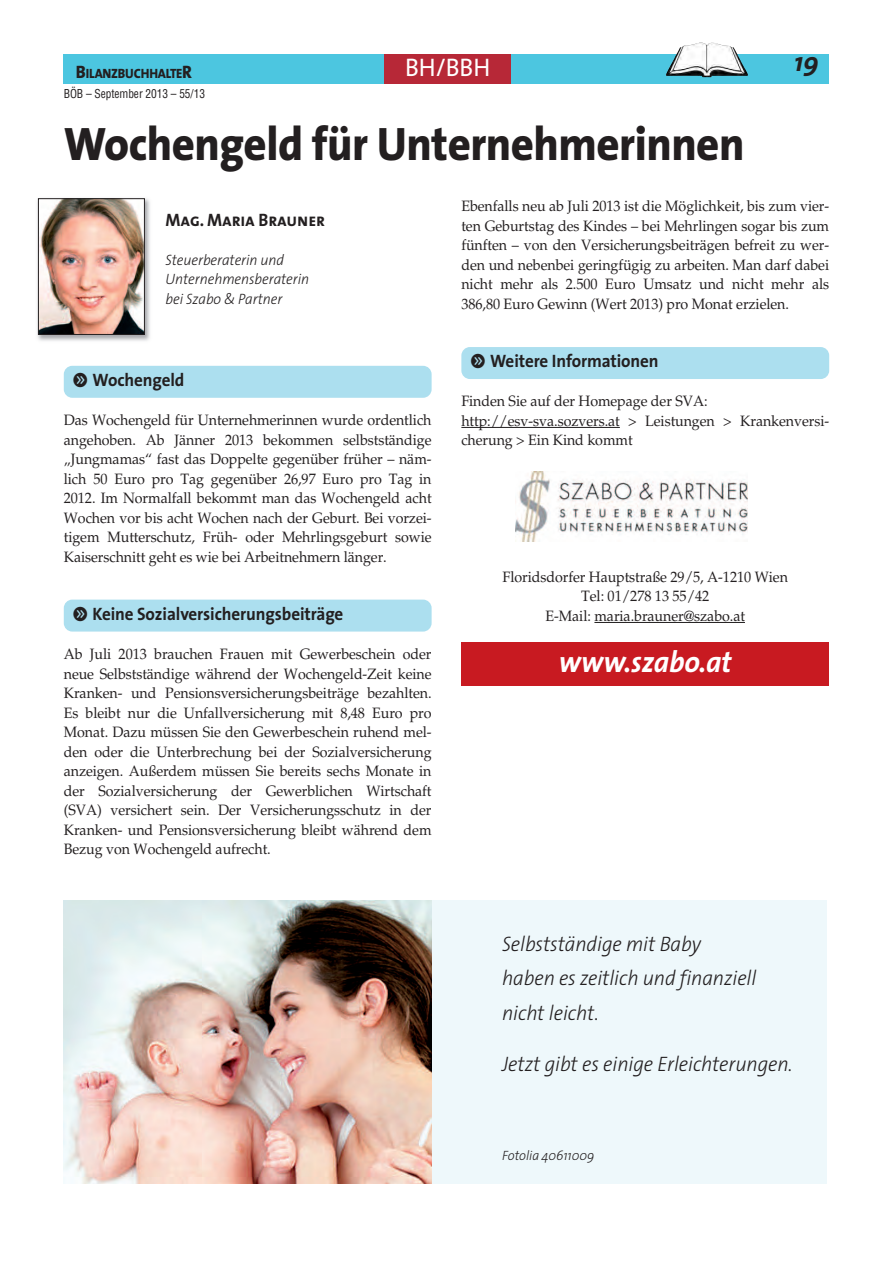
<style>
.page{position:relative;width:893px;height:1263px;background:#fff}
.page>*{position:absolute;margin:0;border:0;box-sizing:border-box;transform-origin:0 0}
.t1{font:800 47.25px "The Sans";letter-spacing:-.01em;color:#231f20;scale:.95 1}
.t2{font:italic 700 30px "The Sans";letter-spacing:-.005em;color:#fff;scale:.95 1}
.t3{font:italic 700 27px "The Sans";color:#231f20}
.t4{font:25.5px "The Sans";color:#fff;scale:.95 1}
.t5{font:italic 300 21px/34.5px "The Sans";letter-spacing:-.005em;color:#231f20;scale:.95 1}
.t6{font:700 18px "The Sans";letter-spacing:-.005em;color:#231f20;scale:.95 1}
.t7{font:18px "The Sans Bold Caps";letter-spacing:-.005em;color:#231f20;scale:.95 1}
.t8{font:15px/19.5px "Palatino LT";letter-spacing:-.005em;color:#231f20;text-align:justify;scale:.95 1}
.t9{font:italic 300 15px/19.5px "The Sans";letter-spacing:-.005em;color:#231f20;scale:.95 1}
.t10{font:800 13.5px "The Sans";letter-spacing:-.015em;color:#231f20;scale:.95 1}
.t11{font:italic 300 13.5px "The Sans";letter-spacing:-.005em;color:#231f20;scale:.95 1}
.t12{font:condensed 12px "Helvetica";letter-spacing:-.005em;color:#231f20;scale:.95 1}
.s1{font-size:18px}
.s2{font-family:"Button Bonus Circle Negative";font-weight:400}
</style>
<div class="page">
<div style="left:64px;top:54px;width:765px;height:30px;background:#4cc6e0"></div>
<div style="left:384px;top:54px;width:127px;height:30px;background:#b72837"></div>
<img style="left:666px;top:43px;width:82px;height:34px">
<div style="left:461px;top:347px;width:368px;height:32px;background:#acdfef;border-radius:9px"></div>
<div style="left:64px;top:600px;width:368px;height:31px;background:#acdfef;border-radius:9px"></div>
<div style="left:64px;top:366px;width:368px;height:32px;background:#acdfef;border-radius:9px"></div>
<div style="left:429px;top:900px;width:398px;height:284px;background:#eef8fb"></div>
<hr style="left:461px;top:427px;width:159px;height:1px;background:#231f20">
<hr style="left:594px;top:622px;width:151px;height:1px;background:#231f20">
<img style="left:37px;top:198px;width:113px;height:143px">
<img style="left:40px;top:201px;width:103px;height:132px">
<div style="left:38px;top:199px;width:107px;height:136px;border:1px solid #231f20"></div>
<img style="left:64px;top:900px;width:368px;height:284px">
<div style="left:461px;top:642px;width:368px;height:44px;background:#c81a21"></div>
<img style="left:515px;top:471px;width:233px;height:71px">
<p class="t10" style="left:76px;top:68px;width:124px"><span class="s1">B</span>ILANZBUCHHALTE<span class="s1">R</span></p>
<h3 class="t4" style="left:405px;top:57px;width:91px">BH/BBH</h3>
<h3 class="t3" style="left:794px;top:52px;width:26px">19</h3>
<p class="t12" style="left:64px;top:87px;width:150px">BÖB – September 2013 – 55/13</p>
<h1 class="t1" style="left:64px;top:126px;width:718px">Wochengeld für Unternehmerinnen</h1>
<p class="t7" style="left:166px;top:214px;width:170px">Mag. Maria Brauner</p>
<p class="t9" style="left:166px;top:252px;width:153px">Steuerberaterin und<br>Unternehmensberaterin bei Szabo &amp; Partner</p>
<p class="t6" style="left:72px;top:373px;width:120px"><span class="s2">g</span> Wochengeld</p>
<p class="t8" style="left:64px;top:412px;width:389px">Das Wochengeld für Unternehmerinnen wurde ordentlich angehoben. Ab Jänner 2013 bekommen selbstständige „Jungmamas“ fast das Doppelte gegenüber früher – näm&shy;lich 50 Euro pro Tag gegenüber 26,97 Euro pro Tag in 2012. Im Normalfall bekommt man das Wochengeld acht Wochen vor bis acht Wochen nach der Geburt. Bei vorzei&shy;tigem Mutterschutz, Früh- oder Mehrlingsgeburt sowie Kaiserschnitt geht es wie bei Arbeitnehmern länger.</p>
<p class="t6" style="left:72px;top:607px;width:287px"><span class="s2">g</span> Keine Sozialversicherungsbeiträge</p>
<p class="t8" style="left:64px;top:646px;width:389px">Ab Juli 2013 brauchen Frauen mit Gewerbeschein oder neue Selbstständige während der Wochengeld-Zeit keine Kranken- und Pensionsversicherungsbeiträge bezahlten.<br>Es bleibt nur die Unfallversicherung mit 8,48 Euro pro Monat. Dazu müssen Sie den Gewerbeschein ruhend mel&shy;den oder die Unterbrechung bei der Sozialversicherung anzeigen. Außerdem müssen Sie bereits sechs Monate in der Sozialversicherung der Gewerblichen Wirtschaft (SVA) versichert sein. Der Versicherungsschutz in der Kranken- und Pensionsversicherung bleibt während dem Bezug von Wochengeld aufrecht.</p>
<p class="t8" style="left:461px;top:198px;width:389px">Ebenfalls neu ab Juli 2013 ist die Möglichkeit, bis zum vier&shy;ten Geburtstag des Kindes – bei Mehrlingen sogar bis zum fünften – von den Versicherungsbeiträgen befreit zu wer&shy;den und nebenbei geringfügig zu arbeiten. Man darf dabei nicht mehr als 2.500 Euro Umsatz und nicht mehr als 386,80 Euro Gewinn (Wert 2013) pro Monat erzielen.</p>
<p class="t6" style="left:470px;top:354px;width:201px"><span class="s2">g</span> Weitere Informationen</p>
<p class="t8" style="left:461px;top:393px;width:389px;text-align:left">Finden Sie auf der Homepage der SVA: http://esv-sva.sozvers.at &gt; Leistungen &gt; Krankenversi&shy;cherung &gt; Ein Kind kommt</p>
<p class="t8" style="left:503px;top:569px;width:302px;text-align:center">Floridsdorfer Hauptstraße 29/5, A-1210 Wien<br>Tel: 01/278 13 55/42<br>E-Mail: maria.brauner@szabo.at</p>
<h2 class="t2" style="left:559px;top:650px;width:183px">www.szabo.at</h2>
<h3 class="t5" style="left:502px;top:928px;width:269px">Selbstständige mit Baby haben es zeitlich und finanziell nicht leicht.</h3>
<h3 class="t5" style="left:502px;top:1049px;width:307px">Jetzt gibt es einige Erleichterungen.</h3>
<p class="t11" style="left:502px;top:1150px;width:99px">Fotolia 40611009</p>
</div>
